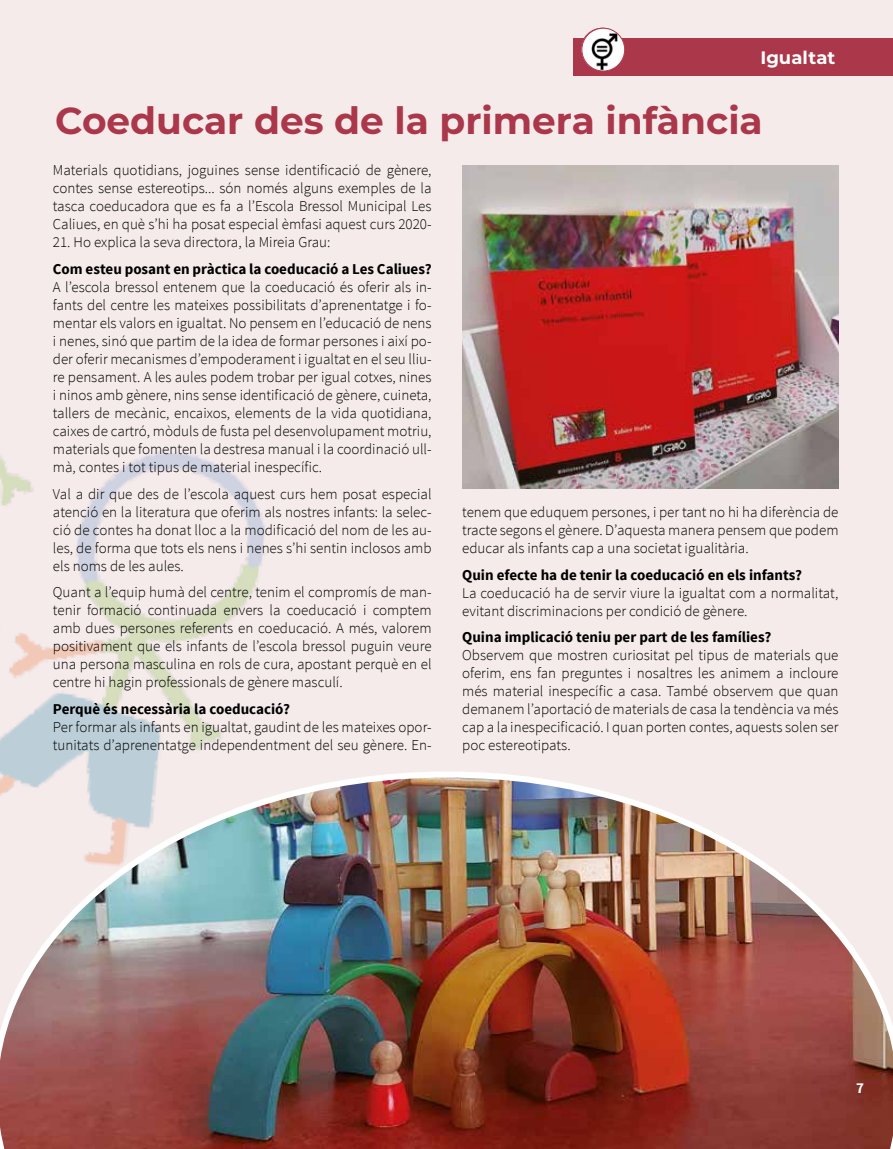
<style>
.page{position:relative;width:893px;height:1149px;background:#fff}
.page>*{position:absolute;margin:0;border:0;box-sizing:border-box;transform-origin:0 0}
.t1{font:700 37.5px "Montserrat";color:#aa374a}
.t2{font:700 18px "Montserrat";color:#fff}
.t3{font:300 15px/18px "Source Sans Pro";color:#000;text-align:justify}
.t4{font:700 15px "Source Sans Pro";color:#000}
.t5{font:700 15px "Source Sans Pro";color:#fff}
</style>
<div class="page">
<div style="left:0;top:0;width:893px;height:1148px;background:#f6ebeb"></div>
<img style="left:0;top:452px;width:265px;height:319px">
<div style="left:573px;top:38px;width:320px;height:38px;background:#aa374a"></div>
<svg style="left:582px;top:28px;width:43px;height:43px"></svg>
<img style="left:585px;top:31px;width:39px;height:40px">
<div style="left:581px;top:28px;width:44px;height:43px;border:1px solid #aa374a;border-radius:50%"></div>
<img style="left:462px;top:165px;width:376px;height:323px">
<img style="left:0;top:771px;width:893px;height:377px">
<p class="t2" style="left:760px;top:44px;width:76px">Igualtat</p>
<h1 class="t1" style="left:55px;top:94px;width:709px">Coeducar des de la primera infància</h1>
<p class="t3" style="left:53px;top:161px;width:380px">Materials quotidians, joguines sense identificació de gènere, contes sense estereotips... són només alguns exemples de la tasca coeducadora que es fa a l’Escola Bressol Municipal Les Caliues, en què s’hi ha posat especial èmfasi aquest curs 2020-</p>
<p class="t3" style="left:53px;top:233px;width:279px">21. Ho explica la seva directora, la Mireia Grau:</p>
<p class="t4" style="left:53px;top:259px;width:380px">Com esteu posant en pràctica la coeducació a Les Caliues?</p>
<p class="t3" style="left:53px;top:278px;width:380px">A l’escola bressol entenem que la coeducació és oferir als in&shy;fants del centre les mateixes possibilitats d’aprenentatge i fo&shy;mentar els valors en igualtat. No pensem en l’educació de nens i nenes, sinó que partim de la idea de formar persones i així po&shy;der oferir mecanismes d’empoderament i igualtat en el seu lliu&shy;re pensament. A les aules podem trobar per igual cotxes, nines i ninos amb gènere, nins sense identificació de gènere, cuineta, tallers de mecànic, encaixos, elements de la vida quotidiana, caixes de cartró, mòduls de fusta pel desenvolupament motriu, materials que fomenten la destresa manual i la coordinació ull&shy;mà, contes i tot tipus de material inespecífic.</p>
<p class="t3" style="left:53px;top:484px;width:380px">Val a dir que des de l’escola aquest curs hem posat especial atenció en la literatura que oferim als nostres infants: la selec&shy;ció de contes ha donat lloc a la modificació del nom de les au&shy;les, de forma que tots els nens i nenes s’hi sentin inclosos amb els noms de les aules.</p>
<p class="t3" style="left:53px;top:583px;width:380px">Quant a l’equip humà del centre, tenim el compromís de man&shy;tenir formació continuada envers la coeducació i comptem amb dues persones referents en coeducació. A més, valorem positivament que els infants de l’escola bressol puguin veure una persona masculina en rols de cura, apostant perquè en el centre hi hagin professionals de gènere masculí.</p>
<p class="t4" style="left:53px;top:699px;width:239px">Perquè és necessària la coeducació?</p>
<p class="t3" style="left:53px;top:717px;width:380px">Per formar als infants en igualtat, gaudint de les mateixes opor&shy;tunitats d’aprenentatge independentment del seu gènere. En-</p>
<p class="t3" style="left:462px;top:503px;width:378px">tenem que eduquem persones, i per tant no hi ha diferència de tracte segons el gènere. D’aquesta manera pensem que podem educar als infants cap a una societat igualitària.</p>
<p class="t4" style="left:462px;top:565px;width:341px">Quin efecte ha de tenir la coeducació en els infants?</p>
<p class="t3" style="left:462px;top:583px;width:378px">La coeducació ha de servir viure la igualtat com a normalitat, evitant discriminacions per condició de gènere.</p>
<p class="t4" style="left:462px;top:627px;width:311px">Quina implicació teniu per part de les famílies?</p>
<p class="t3" style="left:462px;top:646px;width:378px">Observem que mostren curiositat pel tipus de materials que oferim, ens fan preguntes i nosaltres les animem a incloure més material inespecífic a casa. També observem que quan demanem l’aportació de materials de casa la tendència va més cap a la inespecificació. I quan porten contes, aquests solen ser poc estereotipats.</p>
<p class="t5" style="left:856px;top:1078px;width:9px">7</p>
</div>
